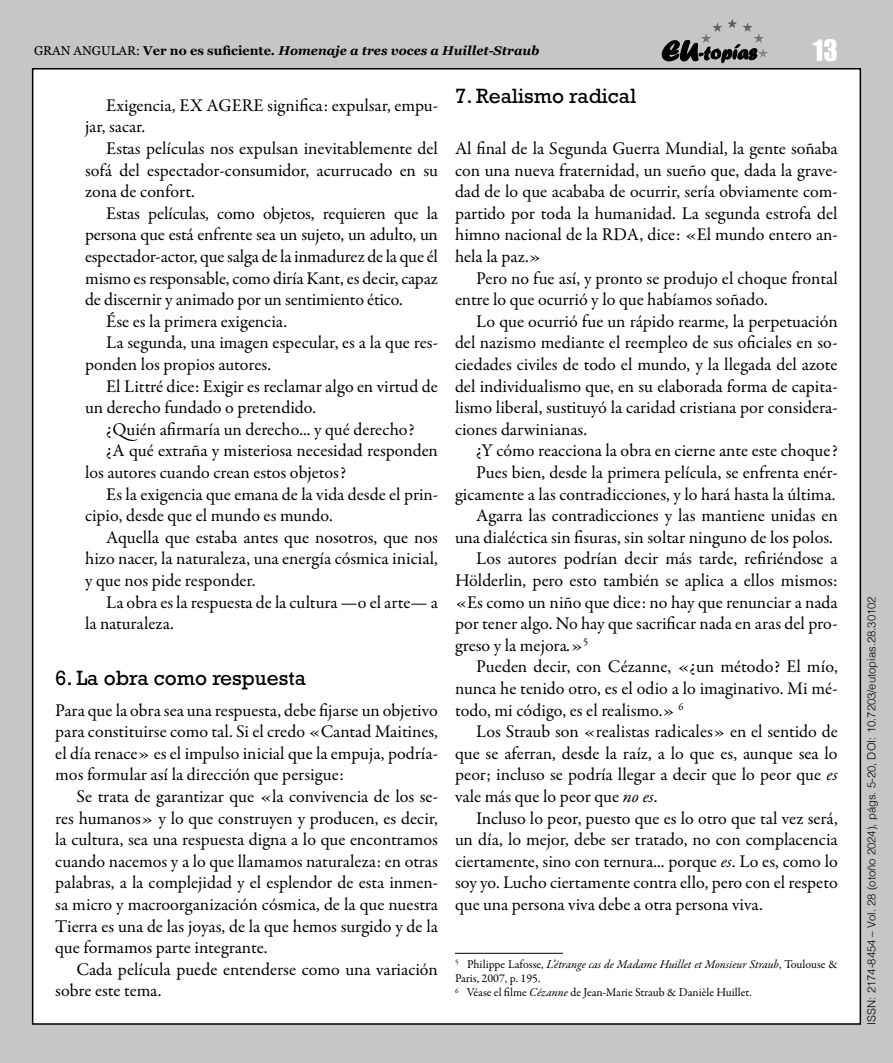
<style>
.page{position:relative;width:893px;height:1063px;background:#c6c6c6}
.page>*{position:absolute;margin:0;border:0;box-sizing:border-box;transform-origin:0 0}
.t1{font:27px "Impact";color:#fff}
.Articulo_epigrafe_2{font:21px "Rockwell Std";color:#000}
.Articulo_parrafo{font:18px/21.6px "Garamond Premr Pro";color:#000;text-align:justify}
.Articulo_parrafo_1{font:18px/21.6px "Garamond Premr Pro";color:#000;text-align:justify}
.Articulo_parrafo-2{font:18px/21.6px "Garamond Premr Pro";letter-spacing:.025em;color:#000}
.t2{font:italic 700 12.75px "Georgia";color:#000}
.Articulo_notas{font:12px/14.4px "Garamond Premr Pro";letter-spacing:-.005em;color:#000}
.t3{font:300 11.25px "Helvetica";color:#000}
.s1{font-weight:400;font-style:normal}
.s2{font-style:normal}
.s3{font-style:italic}
</style>
<div class="page">
<div style="left:33px;top:69px;width:827px;height:955px;background:#fff"></div>
<svg style="left:662px;top:40px;width:94px;height:23px"></svg>
<hr style="left:701px;top:19px;width:67px;height:1px;background:#585857">
<hr style="left:701px;top:20px;width:67px;height:1px;background:#595958">
<hr style="left:701px;top:21px;width:67px;height:1px;background:#5a5a59">
<hr style="left:701px;top:22px;width:67px;height:1px;background:#5c5c5b">
<hr style="left:701px;top:23px;width:67px;height:1px;background:#5d5d5c">
<hr style="left:701px;top:24px;width:67px;height:1px;background:#5f5f5e">
<hr style="left:701px;top:25px;width:67px;height:1px;background:#60605f">
<hr style="left:701px;top:26px;width:67px;height:1px;background:#626261">
<hr style="left:701px;top:27px;width:67px;height:1px;background:#636362">
<hr style="left:701px;top:28px;width:67px;height:1px;background:#656464">
<hr style="left:701px;top:29px;width:67px;height:1px;background:#666565">
<hr style="left:701px;top:30px;width:67px;height:1px;background:#676766">
<hr style="left:701px;top:31px;width:67px;height:1px;background:#696868">
<hr style="left:701px;top:32px;width:67px;height:1px;background:#6a6969">
<hr style="left:701px;top:33px;width:67px;height:1px;background:#6c6b6b">
<hr style="left:701px;top:34px;width:67px;height:1px;background:#6c6c6c">
<hr style="left:701px;top:35px;width:67px;height:1px;background:#6e6e6d">
<hr style="left:701px;top:36px;width:67px;height:1px;background:#6f6f6e">
<hr style="left:701px;top:37px;width:67px;height:1px;background:#717170">
<hr style="left:701px;top:38px;width:67px;height:1px;background:#727271">
<hr style="left:701px;top:39px;width:67px;height:1px;background:#747473">
<hr style="left:701px;top:40px;width:67px;height:1px;background:#757574">
<hr style="left:701px;top:41px;width:67px;height:1px;background:#767675">
<hr style="left:701px;top:42px;width:67px;height:1px;background:#787877">
<hr style="left:701px;top:43px;width:67px;height:1px;background:#797978">
<hr style="left:701px;top:44px;width:67px;height:1px;background:#7b7b7a">
<hr style="left:701px;top:45px;width:67px;height:1px;background:#7c7c7b">
<hr style="left:701px;top:46px;width:67px;height:1px;background:#7e7d7d">
<hr style="left:701px;top:47px;width:67px;height:1px;background:#7f7e7e">
<hr style="left:701px;top:48px;width:67px;height:1px;background:#818080">
<hr style="left:701px;top:49px;width:67px;height:1px;background:#828181">
<hr style="left:701px;top:50px;width:67px;height:1px;background:#828282">
<hr style="left:701px;top:51px;width:67px;height:1px;background:#848483">
<hr style="left:701px;top:52px;width:67px;height:1px;background:#858584">
<hr style="left:701px;top:53px;width:67px;height:1px;background:#878786">
<hr style="left:701px;top:54px;width:67px;height:1px;background:#888887">
<hr style="left:701px;top:55px;width:67px;height:1px;background:#898989">
<hr style="left:701px;top:56px;width:67px;height:1px;background:#8a8a8a">
<hr style="left:701px;top:57px;width:67px;height:1px;background:#8c8c8b">
<hr style="left:455px;top:953px;width:108px;height:1px;background:#000">
<p class="t2" style="left:34px;top:41px;width:507px"><span class="s1">GRAN ANGULAR:</span> <span class="s2">Ver no es suficiente.</span> Homenaje a tres voces a Huillet-Straub</p>
<h1 class="t1" style="left:813px;top:29px;width:26px">13</h1>
<p class="Articulo_parrafo" style="left:85px;top:95px;width:354px;text-indent:21px">Exigencia, EX AGERE significa: expulsar, empu&shy;jar, sacar.</p>
<p class="Articulo_parrafo" style="left:85px;top:138px;width:354px;text-indent:21px">Estas películas nos expulsan inevitablemente del sofá del espectador-consumidor, acurrucado en su zona de confort.</p>
<p class="Articulo_parrafo" style="left:85px;top:203px;width:354px;text-indent:21px">Estas películas, como objetos, requieren que la persona que está enfrente sea un sujeto, un adulto, un espectador-actor, que salga de la inmadurez de la que él mismo es responsable, como diría Kant, es decir, capaz de discernir y animado por un sentimiento ético.</p>
<p class="Articulo_parrafo" style="left:106px;top:311px;width:182px">Ése es la primera exigencia.</p>
<p class="Articulo_parrafo-2" style="left:85px;top:332px;width:354px;text-indent:21px">La segunda, una imagen especular, es a la que res&shy;ponden los propios autores.</p>
<p class="Articulo_parrafo" style="left:85px;top:376px;width:354px;text-indent:21px">El Littré dice: Exigir es reclamar algo en virtud de un derecho fundado o pretendido.</p>
<p class="Articulo_parrafo" style="left:106px;top:419px;width:310px">¿Quién afirmaría un derecho... y qué derecho?</p>
<p class="Articulo_parrafo" style="left:85px;top:440px;width:354px;text-indent:21px">¿A qué extraña y misteriosa necesidad responden los autores cuando crean estos objetos?</p>
<p class="Articulo_parrafo" style="left:85px;top:484px;width:354px;text-indent:21px">Es la exigencia que emana de la vida desde el prin&shy;cipio, desde que el mundo es mundo.</p>
<p class="Articulo_parrafo" style="left:85px;top:527px;width:354px;text-indent:21px">Aquella que estaba antes que nosotros, que nos hizo nacer, la naturaleza, una energía cósmica inicial, y que nos pide responder.</p>
<p class="Articulo_parrafo" style="left:85px;top:592px;width:354px;text-indent:21px">La obra es la respuesta de la cultura —o el arte— a la naturaleza.</p>
<p class="Articulo_epigrafe_2" style="left:55px;top:666px;width:252px">6. La obra como respuesta</p>
<p class="Articulo_parrafo_1" style="left:55px;top:700px;width:384px">Para que la obra sea una respuesta, debe fijarse un objetivo para constituirse como tal. Si el credo «Cantad Maitines, el día renace» es el impulso inicial que la empuja, podría&shy;mos formular así la dirección que persigue:</p>
<p class="Articulo_parrafo" style="left:55px;top:786px;width:384px;text-indent:21px">Se trata de garantizar que «la convivencia de los se&shy;res humanos» y lo que construyen y producen, es decir, la cultura, sea una respuesta digna a lo que encontramos cuando nacemos y a lo que llamamos naturaleza: en otras palabras, a la complejidad y el esplendor de esta inmen&shy;sa micro y macroorganización cósmica, de la que nuestra Tierra es una de las joyas, de la que hemos surgido y de la que formamos parte integrante.</p>
<p class="Articulo_parrafo" style="left:55px;top:959px;width:384px;text-indent:21px">Cada película puede entenderse como una variación sobre este tema.</p>
<p class="Articulo_epigrafe_2" style="left:455px;top:84px;width:183px">7. Realismo radical</p>
<p class="Articulo_parrafo_1" style="left:455px;top:138px;width:384px">Al final de la Segunda Guerra Mundial, la gente soñaba con una nueva fraternidad, un sueño que, dada la grave&shy;dad de lo que acababa de ocurrir, sería obviamente com&shy;partido por toda la humanidad. La segunda estrofa del himno nacional de la RDA, dice: «El mundo entero an&shy;hela la paz.»</p>
<p class="Articulo_parrafo" style="left:455px;top:268px;width:384px;text-indent:21px">Pero no fue así, y pronto se produjo el choque frontal entre lo que ocurrió y lo que habíamos soñado.</p>
<p class="Articulo_parrafo" style="left:455px;top:311px;width:384px;text-indent:21px">Lo que ocurrió fue un rápido rearme, la perpetuación del nazismo mediante el reempleo de sus oficiales en so&shy;ciedades civiles de todo el mundo, y la llegada del azote del individualismo que, en su elaborada forma de capita&shy;lismo liberal, sustituyó la caridad cristiana por considera&shy;ciones darwinianas.</p>
<p class="Articulo_parrafo" style="left:476px;top:440px;width:363px">¿Y cómo reacciona la obra en cierne ante este choque?</p>
<p class="Articulo_parrafo" style="left:455px;top:462px;width:384px;text-align:right">Pues bien, desde la primera película, se enfrenta enér&shy;gicamente a las contradicciones, y lo hará hasta la última.</p>
<p class="Articulo_parrafo" style="left:455px;top:505px;width:384px;text-align:right">Agarra las contradicciones y las mantiene unidas en una dialéctica sin fisuras, sin soltar ninguno de los polos.</p>
<p class="Articulo_parrafo" style="left:455px;top:548px;width:384px;text-indent:21px">Los autores podrían decir más tarde, refiriéndose a Hölderlin, pero esto también se aplica a ellos mismos: «Es como un niño que dice: no hay que renunciar a nada por tener algo. No hay que sacrificar nada en aras del pro&shy;greso y la mejora<span class="s3">.</span>»<sup>5</sup></p>
<p class="Articulo_parrafo" style="left:455px;top:656px;width:384px;text-indent:21px">Pueden decir, con Cézanne, «¿un método? El mío, nunca he tenido otro, es el odio a lo imaginativo. Mi mé&shy;todo, mi código, es el realismo.» <sup>6</sup></p>
<p class="Articulo_parrafo" style="left:455px;top:721px;width:384px;text-indent:21px">Los Straub son «realistas radicales» en el sentido de que se aferran, desde la raíz, a lo que es, aunque sea lo peor; incluso se podría llegar a decir que lo peor que <span class="s3">es </span>vale más que lo peor que <span class="s3">no es</span>.</p>
<p class="Articulo_parrafo" style="left:455px;top:808px;width:384px;text-indent:21px">Incluso lo peor, puesto que es lo otro que tal vez será, un día, lo mejor, debe ser tratado, no con complacencia ciertamente, sino con ternura... porque <span class="s3">es</span>. Lo es, como lo soy yo. Lucho ciertamente contra ello, pero con el respeto que una persona viva debe a otra persona viva.</p>
<p class="Articulo_notas" style="left:455px;top:957px;width:384px"><sup>5</sup> Philippe Lafosse, <span class="s3">L’étrange cas de Madame Huillet et Monsieur Straub</span>, Toulouse &amp;<br>Paris, 2007, p. 195.</p>
<p class="Articulo_notas" style="left:455px;top:986px;width:298px"><sup>6</sup> Véase el filme <span class="s3">Cézanne</span> de Jean-Marie Straub &amp; Danièle Huillet.</p>
<p class="t3" style="left:862px;top:1025px;width:430px;rotate:-90deg">ISSN: 2174-8454 – Vol. 28 (otoño 2024), págs. 5-20, DOI: 10.7203/eutopias.28.30102</p>
</div>
